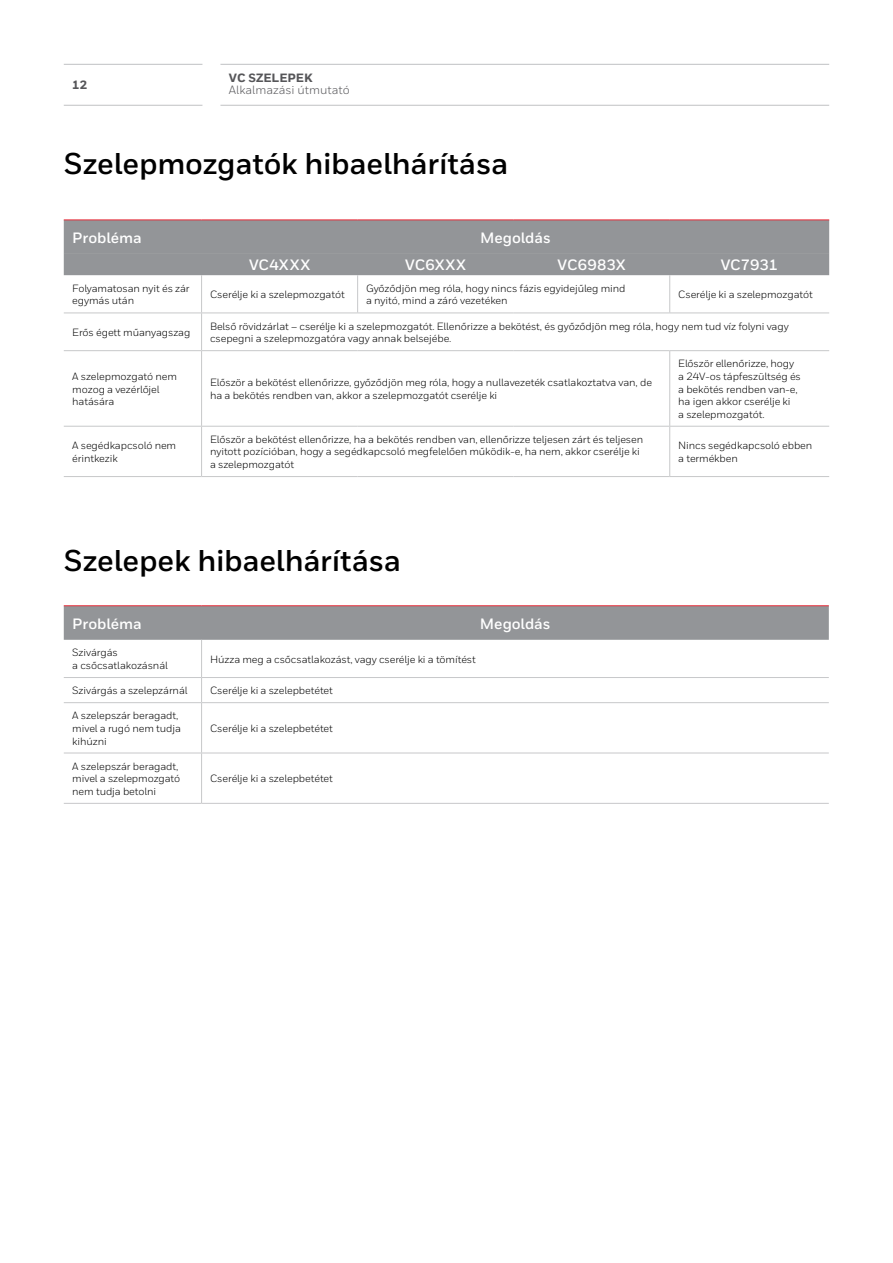
<style>
.page{position:relative;width:893px;height:1263px;background:#fff}
.page>*{position:absolute;margin:0;border:0;box-sizing:border-box;transform-origin:0 0}
.t1{font:700 30px "Honeywell Sans";letter-spacing:-.005em;color:#000}
.t2{font:700 15px "Honeywell Sans";color:#fff}
.t3{font:12px "Honeywell Sans";color:#565659}
.t4{font:800 12px "Honeywell Sans";color:#565659}
.t5{font:10.5px/12.6px "Honeywell Sans";letter-spacing:-.01em;color:#000}
</style>
<div class="page">
<div style="left:64px;top:221px;width:765px;height:54px;background:#939598"></div>
<hr style="left:64px;top:476px;width:138px;height:1px;background:#c7c8ca">
<hr style="left:670px;top:426px;width:159px;height:1px;background:#c7c8ca">
<hr style="left:670px;top:476px;width:159px;height:1px;background:#c7c8ca">
<hr style="left:201px;top:275px;width:1px;height:38px;background:#c7c8ca">
<hr style="left:64px;top:313px;width:138px;height:1px;background:#c7c8ca">
<hr style="left:64px;top:350px;width:138px;height:1px;background:#c7c8ca">
<hr style="left:64px;top:426px;width:138px;height:1px;background:#c7c8ca">
<hr style="left:202px;top:313px;width:156px;height:1px;background:#c7c8ca">
<hr style="left:201px;top:313px;width:1px;height:37px;background:#c7c8ca">
<hr style="left:670px;top:313px;width:159px;height:1px;background:#c7c8ca">
<hr style="left:670px;top:350px;width:159px;height:1px;background:#c7c8ca">
<hr style="left:202px;top:350px;width:156px;height:1px;background:#c7c8ca">
<hr style="left:201px;top:351px;width:1px;height:75px;background:#c7c8ca">
<hr style="left:358px;top:350px;width:156px;height:1px;background:#c7c8ca">
<hr style="left:514px;top:350px;width:156px;height:1px;background:#c7c8ca">
<hr style="left:669px;top:351px;width:1px;height:75px;background:#c7c8ca">
<hr style="left:202px;top:426px;width:156px;height:1px;background:#c7c8ca">
<hr style="left:201px;top:427px;width:1px;height:49px;background:#c7c8ca">
<hr style="left:358px;top:426px;width:156px;height:1px;background:#c7c8ca">
<hr style="left:514px;top:426px;width:156px;height:1px;background:#c7c8ca">
<hr style="left:669px;top:427px;width:1px;height:49px;background:#c7c8ca">
<hr style="left:202px;top:476px;width:156px;height:1px;background:#c7c8ca">
<hr style="left:358px;top:476px;width:156px;height:1px;background:#c7c8ca">
<hr style="left:514px;top:476px;width:156px;height:1px;background:#c7c8ca">
<hr style="left:357px;top:275px;width:1px;height:38px;background:#c7c8ca">
<hr style="left:669px;top:275px;width:1px;height:38px;background:#c7c8ca">
<hr style="left:358px;top:313px;width:156px;height:1px;background:#c7c8ca">
<hr style="left:514px;top:313px;width:156px;height:1px;background:#c7c8ca">
<hr style="left:64px;top:220px;width:138px;height:1px;background:#ea2c38">
<hr style="left:202px;top:220px;width:156px;height:1px;background:#ea2c38">
<hr style="left:358px;top:220px;width:156px;height:1px;background:#ea2c38">
<hr style="left:514px;top:220px;width:156px;height:1px;background:#ea2c38">
<hr style="left:670px;top:220px;width:159px;height:1px;background:#ea2c38">
<div style="left:64px;top:606px;width:765px;height:34px;background:#939598"></div>
<hr style="left:64px;top:803px;width:138px;height:1px;background:#c7c8ca">
<hr style="left:64px;top:677px;width:138px;height:1px;background:#c7c8ca">
<hr style="left:64px;top:702px;width:138px;height:1px;background:#c7c8ca">
<hr style="left:64px;top:753px;width:138px;height:1px;background:#c7c8ca">
<svg style="left:201px;top:678px;width:1px;height:24px"></svg>
<hr style="left:201px;top:753px;width:1px;height:50px;background:#c7c8ca">
<hr style="left:202px;top:803px;width:627px;height:1px;background:#c7c8ca">
<hr style="left:202px;top:702px;width:627px;height:1px;background:#c7c8ca">
<hr style="left:201px;top:703px;width:1px;height:50px;background:#c7c8ca">
<hr style="left:202px;top:753px;width:627px;height:1px;background:#c7c8ca">
<hr style="left:201px;top:640px;width:1px;height:37px;background:#c7c8ca">
<hr style="left:202px;top:677px;width:627px;height:1px;background:#c7c8ca">
<hr style="left:64px;top:605px;width:138px;height:1px;background:#ea2c38">
<hr style="left:202px;top:605px;width:627px;height:1px;background:#ea2c38">
<hr style="left:64px;top:64px;width:138px;height:1px;background:#c7c8ca">
<hr style="left:64px;top:105px;width:138px;height:1px;background:#c7c8ca">
<hr style="left:220px;top:64px;width:609px;height:1px;background:#c7c8ca">
<hr style="left:220px;top:105px;width:609px;height:1px;background:#c7c8ca">
<p class="t4" style="left:72px;top:78px;width:16px">12</p>
<p class="t4" style="left:229px;top:71px;width:85px">VC SZELEPEK</p>
<p class="t3" style="left:229px;top:83px;width:122px">Alkalmazási útmutató</p>
<h1 class="t1" style="left:64px;top:145px;width:446px">Szelepmozgatók hibaelhárítása</h1>
<h2 class="t2" style="left:72px;top:229px;width:71px">Probléma</h2>
<h2 class="t2" style="left:480px;top:229px;width:72px">Megoldás</h2>
<h2 class="t2" style="left:249px;top:256px;width:63px">VC4XXX</h2>
<h2 class="t2" style="left:405px;top:256px;width:62px">VC6XXX</h2>
<h2 class="t2" style="left:558px;top:256px;width:70px">VC6983X</h2>
<h2 class="t2" style="left:721px;top:256px;width:59px">VC7931</h2>
<p class="t5" style="left:72px;top:282px;width:119px">Folyamatosan nyit és zár egymás után</p>
<p class="t5" style="left:210px;top:288px;width:136px">Cserélje ki a szelepmozgatót</p>
<p class="t5" style="left:366px;top:282px;width:261px">Győződjön meg róla, hogy nincs fázis egyidejűleg mind a nyitó, mind a záró vezetéken</p>
<p class="t5" style="left:678px;top:288px;width:136px">Cserélje ki a szelepmozgatót</p>
<p class="t5" style="left:72px;top:326px;width:120px">Erős égett műanyagszag</p>
<p class="t5" style="left:210px;top:320px;width:580px">Belső rövidzárlat – cserélje ki a szelepmozgatót. Ellenőrizze a bekötést, és győződjön meg róla, hogy nem tud víz folyni vagy csepegni a szelepmozgatóra vagy annak belsejébe.</p>
<p class="t5" style="left:72px;top:370px;width:106px">A szelepmozgató nem mozog a vezérlőjel hatására</p>
<p class="t5" style="left:210px;top:376px;width:443px">Először a bekötést ellenőrizze, győződjön meg róla, hogy a nullavezeték csatlakoztatva van, de ha a bekötés rendben van, akkor a szelepmozgatót cserélje ki</p>
<p class="t5" style="left:678px;top:357px;width:124px">Először ellenőrizze, hogy a 24V-os tápfeszültség és a bekötés rendben van-e, ha igen akkor cserélje ki<br>a szelepmozgatót.</p>
<p class="t5" style="left:72px;top:439px;width:105px">A segédkapcsoló nem érintkezik</p>
<p class="t5" style="left:210px;top:433px;width:435px">Először a bekötést ellenőrizze, ha a bekötés rendben van, ellenőrizze teljesen zárt és teljesen nyitott pozícióban, hogy a segédkapcsoló megfelelően működik-e, ha nem, akkor cserélje ki a szelepmozgatót</p>
<p class="t5" style="left:678px;top:439px;width:136px">Nincs segédkapcsoló ebben a termékben</p>
<h1 class="t1" style="left:64px;top:542px;width:339px">Szelepek hibaelhárítása</h1>
<h2 class="t2" style="left:72px;top:614px;width:71px">Probléma</h2>
<h2 class="t2" style="left:480px;top:614px;width:72px">Megoldás</h2>
<p class="t5" style="left:72px;top:646px;width:97px">Szivárgás<br>a csőcsatlakozásnál</p>
<p class="t5" style="left:210px;top:653px;width:267px">Húzza meg a csőcsatlakozást, vagy cserélje ki a tömítést</p>
<p class="t5" style="left:72px;top:684px;width:117px">Szivárgás a szelepzárnál</p>
<p class="t5" style="left:210px;top:684px;width:124px">Cserélje ki a szelepbetétet</p>
<p class="t5" style="left:72px;top:709px;width:110px">A szelepszár beragadt, mivel a rugó nem tudja kihúzni</p>
<p class="t5" style="left:210px;top:722px;width:124px">Cserélje ki a szelepbetétet</p>
<p class="t5" style="left:72px;top:760px;width:110px">A szelepszár beragadt, mivel a szelepmozgató nem tudja betolni</p>
<p class="t5" style="left:210px;top:772px;width:124px">Cserélje ki a szelepbetétet</p>
</div>
